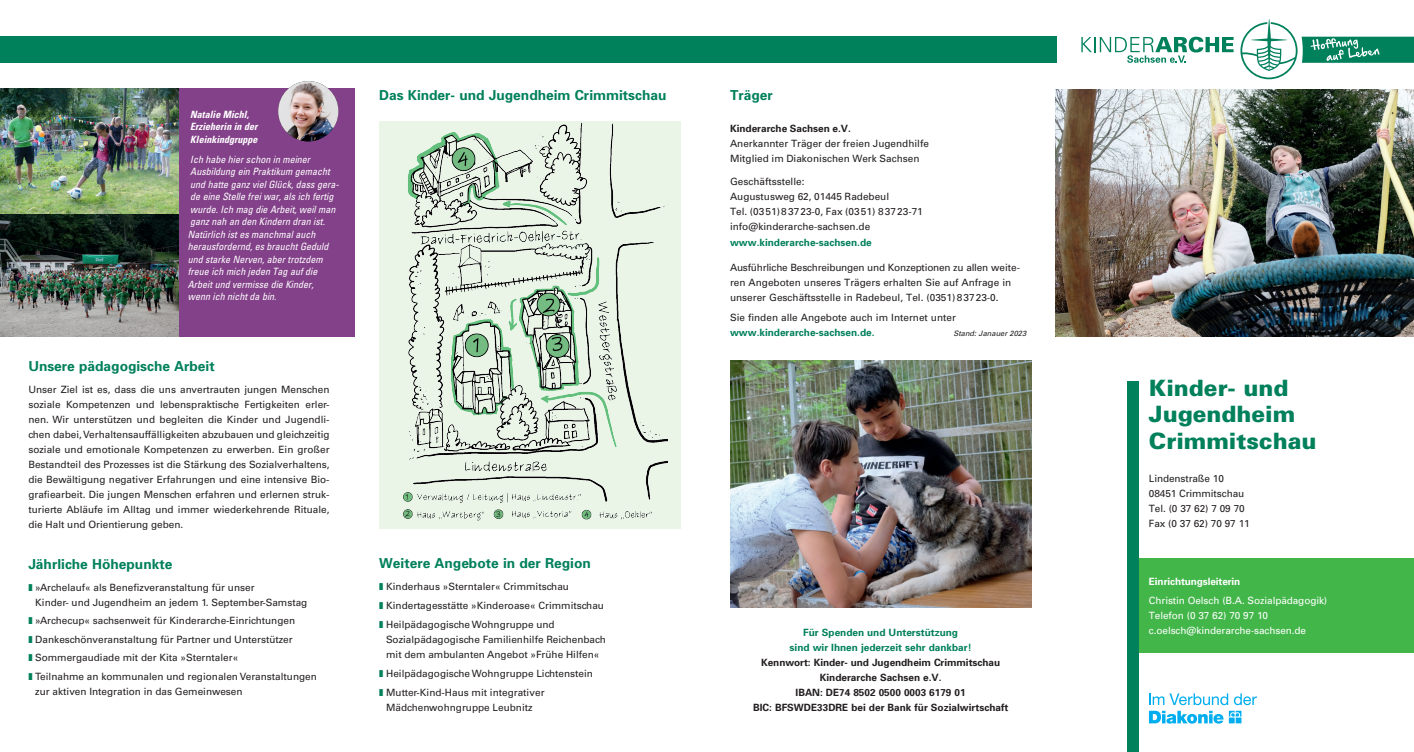
<style>
.page{position:relative;width:1414px;height:752px;background:#fff}
.page>*{position:absolute;margin:0;border:0;box-sizing:border-box;transform-origin:0 0}
.t1{font:900 22.5px/26.2px "Univers";color:#00805b}
.t2{font:700 13.75px "Univers";color:#00805b}
.t3{font:500 10px/15px "Univers CE";color:#231f20}
.t4{font:10px/15.2px "Univers";color:#231f20}
.t5{font:italic condensed 10px/12.5px "Univers";color:#fff}
.t6{font:700 10px/15px "Univers";color:#231f20;text-align:center}
.t7{font:700 10px/15px "Univers";color:#00805b;text-align:center}
.t8{font:10px/15px "Univers";letter-spacing:-.01em;color:#fff}
.t9{font:italic 700 condensed 10px/12.5px "Univers";color:#fff}
.t10{font:700 10px "Univers";letter-spacing:-.01em;color:#fff}
.t11{font:italic 7.5px "Univers";color:#231f20}
</style>
<div class="page">
<img style="left:1056px;top:89px;width:358px;height:248px">
<div style="left:1127px;top:557px;width:287px;height:95px;background:#42b649"></div>
<div style="left:1127px;top:381px;width:11px;height:370px;background:#00805b"></div>
<svg style="left:1149px;top:710px;width:92px;height:13px"></svg>
<svg style="left:1149px;top:693px;width:79px;height:11px"></svg>
<svg style="left:1234px;top:693px;width:23px;height:11px"></svg>
<div style="left:0;top:37px;width:1056px;height:26px;background:#00805b"></div>
<svg style="left:1081px;top:37px;width:152px;height:26px"></svg>
<svg style="left:1240px;top:19px;width:174px;height:60px"></svg>
<div style="left:177px;top:89px;width:177px;height:248px;background:#834189"></div>
<img style="left:278px;top:81px;width:60px;height:60px;border-radius:30px">
<img style="left:0;top:213px;width:179px;height:124px">
<img style="left:0;top:89px;width:179px;height:124px">
<div style="left:379px;top:120px;width:301px;height:408px;background:#eaf5e8"></div>
<img style="left:392px;top:120px;width:275px;height:401px">
<img style="left:730px;top:360px;width:301px;height:247px">
<p class="t9" style="left:190px;top:108px;width:69px">Natalie Michl,<br>Erzieherin in der<br>Kleinkindgruppe</p>
<p class="t5" style="left:188px;top:152px;width:153px">Ich habe hier schon in meiner<br>Ausbildung ein Praktikum gemacht und hatte ganz viel Glück, dass gera&shy;de eine Stelle frei war, als ich fertig wurde. Ich mag die Arbeit, weil man ganz nah an den Kindern dran ist.<br>Natürlich ist es manchmal auch herausfordernd, es braucht Geduld und starke Nerven, aber trotzdem freue ich mich jeden Tag auf die<br>Arbeit und vermisse die Kinder,<br>wenn ich nicht da bin.</p>
<h2 class="t2" style="left:28px;top:357px;width:188px">Unsere pädagogische Arbeit</h2>
<p class="t3" style="left:28px;top:382px;width:303px;text-align:justify">Unser Ziel ist es, dass die uns anvertrauten jungen Menschen soziale Kompetenzen und lebenspraktische Fertigkeiten erler&shy;nen. Wir unterstützen und begleiten die Kinder und Jugendli&shy;chen dabei, Verhaltensauffälligkeiten abzubauen und gleichzeitig soziale und emotionale Kompetenzen zu erwerben. Ein großer Bestandteil des Prozesses ist die Stärkung des Sozialverhaltens, die Bewältigung negativer Erfahrungen und eine intensive Bio&shy;grafiearbeit. Die jungen Menschen erfahren und erlernen struk&shy;turierte Abläufe im Alltag und immer wiederkehrende Rituale, die Halt und Orientierung geben.</p>
<h2 class="t2" style="left:28px;top:555px;width:146px">Jährliche Höhepunkte</h2>
<p class="t3" style="left:35px;top:579px;width:274px">»Archelauf« als Benefizveranstaltung für unser<br>Kinder- und Jugendheim an jedem 1. September-Samstag</p>
<p class="t3" style="left:35px;top:611px;width:283px;line-height:18.5px">»Archecup« sachsenweit für Kinderarche-Einrichtungen Dankeschönveranstaltung für Partner und Unterstützer Sommergaudiade mit der Kita »Sterntaler«<br>Teilnahme an kommunalen und regionalen Veranstaltungen</p>
<p class="t3" style="left:35px;top:683px;width:209px">zur aktiven Integration in das Gemeinwesen</p>
<h2 class="t2" style="left:379px;top:86px;width:289px">Das Kinder- und Jugendheim Crimmitschau</h2>
<h2 class="t2" style="left:379px;top:554px;width:213px">Weitere Angebote in der Region</h2>
<p class="t3" style="left:386px;top:577px;width:219px;line-height:18.8px">Kinderhaus »Sterntaler« Crimmitschau<br>Kindertagesstätte »Kinderoase« Crimmitschau<br>Heilpädagogische Wohngruppe und</p>
<p class="t3" style="left:386px;top:631px;width:221px">Sozialpädagogische Familienhilfe Reichenbach mit dem ambulanten Angebot »Frühe Hilfen«</p>
<p class="t3" style="left:386px;top:664px;width:208px;line-height:18.8px">Heilpädagogische Wohngruppe Lichtenstein<br>Mutter-Kind-Haus mit integrativer</p>
<p class="t3" style="left:386px;top:700px;width:148px">Mädchenwohngruppe Leubnitz</p>
<h2 class="t2" style="left:730px;top:87px;width:44px">Träger</h2>
<p class="t6" style="left:730px;top:121px;width:122px">Kinderarche Sachsen e.V.</p>
<p class="t4" style="left:730px;top:136px;width:200px">Anerkannter Träger der freien Jugendhilfe<br>Mitglied im Diakonischen Werk Sachsen</p>
<p class="t4" style="left:730px;top:173px;width:194px">Geschäftsstelle:<br>Augustusweg 62, 01445 Radebeul<br>Tel. (0351)83723-0, Fax (0351) 83723-71 info@kinderarche-sachsen.de</p>
<p class="t7" style="left:730px;top:234px;width:143px">www.kinderarche-sachsen.de</p>
<p class="t4" style="left:730px;top:259px;width:291px">Ausführliche Beschreibungen und Konzeptionen zu allen weite&shy;ren Angeboten unseres Trägers erhalten Sie auf Anfrage in unserer Geschäftsstelle in Radebeul, Tel. (0351)83723-0.</p>
<p class="t4" style="left:730px;top:310px;width:227px">Sie finden alle Angebote auch im Internet unter</p>
<p class="t7" style="left:730px;top:325px;width:146px">www.kinderarche-sachsen.de.</p>
<p class="t11" style="left:953px;top:329px;width:74px">Stand: Janauer 2023</p>
<p class="t7" style="left:790px;top:624px;width:184px">Für Spenden und Unterstützung<br>sind wir Ihnen jederzeit sehr dankbar!</p>
<p class="t6" style="left:753px;top:654px;width:257px">Kennwort: Kinder- und Jugendheim Crimmitschau Kinderarche Sachsen e.V.<br>IBAN: DE74 8502 0500 0003 6179 01<br>BIC: BFSWDE33DRE bei der Bank für Sozialwirtschaft</p>
<h1 class="t1" style="left:1149px;top:374px;width:169px">Kinder- und<br>Jugendheim<br>Crimmitschau</h1>
<p class="t4" style="left:1149px;top:471px;width:102px">Lindenstraße 10<br>08451 Crimmitschau<br>Tel. (0 37 62) 7 09 70<br>Fax (0 37 62) 70 97 11</p>
<p class="t10" style="left:1149px;top:575px;width:93px">Einrichtungsleiterin</p>
<p class="t8" style="left:1149px;top:592px;width:180px">Christin Oelsch (B.A. Sozialpädagogik)<br>Telefon (0 37 62) 70 97 10 c.oelsch@kinderarche-sachsen.de</p>
</div>
